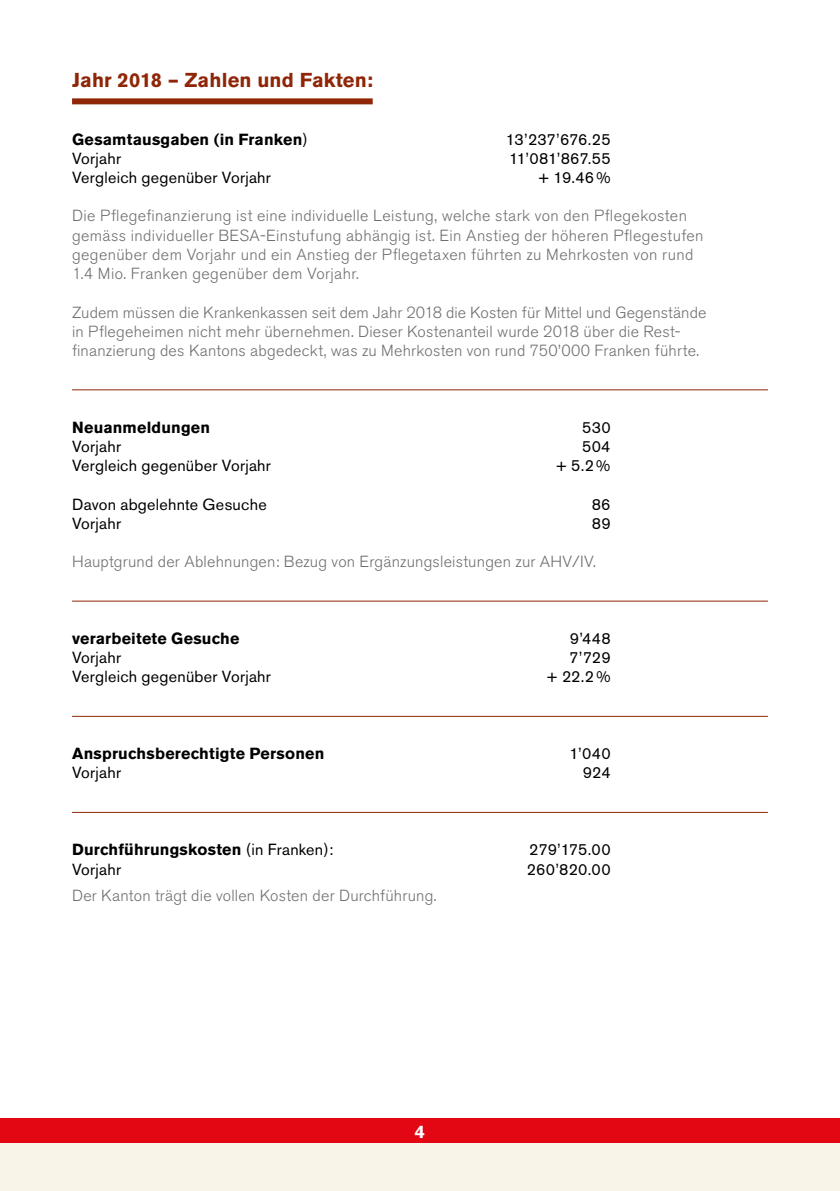
<style>
.page{position:relative;width:840px;height:1191px;background:#fff}
.page>*{position:absolute;margin:0;border:0;box-sizing:border-box;transform-origin:0 0}
.t1{font:700 20px "Akzidenz Grotesk BE";letter-spacing:.01em;color:#8e2607}
.t2{font:700 18px "Akzidenz Grotesk BE";color:#fff}
.t3{font:300 16px/19.2px "Akzidenz Grotesk BE";letter-spacing:.015em;color:#706f6f}
.t4{font:16px "Akzidenz Grotesk BE";letter-spacing:.015em;color:#000}
.t5{font:700 16px "Akzidenz Grotesk BE";letter-spacing:.015em;color:#000}
.t6{font:16px "Akzidenz Grotesk BE";letter-spacing:-.015em;color:#000}
.s1{font-weight:400}
</style>
<div class="page">
<div style="left:0;top:1119px;width:839px;height:72px;background:#f9f4e8"></div>
<div style="left:0;top:1119px;width:839px;height:24px;background:#e30613"></div>
<div style="left:72px;top:98px;width:300px;height:6px;background:#8e2607"></div>
<hr style="left:72px;top:389px;width:695px;height:1px;background:#8e2607">
<hr style="left:72px;top:600px;width:695px;height:1px;background:#8e2607">
<hr style="left:72px;top:716px;width:695px;height:1px;background:#8e2607">
<hr style="left:72px;top:812px;width:695px;height:1px;background:#8e2607">
<p class="t1" style="left:72px;top:68px;width:302px">Jahr 2018 – Zahlen und Fakten:</p>
<p class="t5" style="left:72px;top:130px;width:237px">Gesamtausgaben (in Franken<span class="s1">)</span></p>
<p class="t6" style="left:505px;top:129px;width:106px">13’237’676.25</p>
<p class="t4" style="left:72px;top:149px;width:51px">Vorjahr</p>
<p class="t4" style="left:509px;top:149px;width:103px">11’081’867.55</p>
<p class="t4" style="left:72px;top:168px;width:200px">Vergleich gegenüber Vorjahr</p>
<p class="t4" style="left:538px;top:168px;width:74px">+ 19.46%</p>
<p class="t3" style="left:72px;top:207px;width:632px">Die Pflegefinanzierung ist eine individuelle Leistung, welche stark von den Pflegekosten gemäss individueller BESA-Einstufung abhängig ist. Ein Anstieg der höheren Pflegestufen gegenüber dem Vorjahr und ein Anstieg der Pflegetaxen führten zu Mehrkosten von rund 1.4 Mio. Franken gegenüber dem Vorjahr.</p>
<p class="t3" style="left:72px;top:303px;width:635px">Zudem müssen die Krankenkassen seit dem Jahr 2018 die Kosten für Mittel und Gegenstände in Pflegeheimen nicht mehr übernehmen. Dieser Kostenanteil wurde 2018 über die Rest&shy;finanzierung des Kantons abgedeckt, was zu Mehrkosten von rund 750’000 Franken führte.</p>
<p class="t5" style="left:72px;top:418px;width:139px">Neuanmeldungen</p>
<p class="t4" style="left:581px;top:417px;width:30px">530</p>
<p class="t4" style="left:72px;top:437px;width:51px">Vorjahr</p>
<p class="t4" style="left:581px;top:437px;width:30px">504</p>
<p class="t4" style="left:72px;top:456px;width:200px">Vergleich gegenüber Vorjahr</p>
<p class="t4" style="left:556px;top:456px;width:56px">+ 5.2%</p>
<p class="t4" style="left:72px;top:494px;width:196px">Davon abgelehnte Gesuche</p>
<p class="t4" style="left:591px;top:494px;width:20px">86</p>
<p class="t4" style="left:72px;top:513px;width:51px">Vorjahr</p>
<p class="t4" style="left:591px;top:513px;width:20px">89</p>
<p class="t3" style="left:72px;top:552px;width:525px">Hauptgrund der Ablehnungen: Bezug von Ergänzungsleistungen zur AHV/IV.</p>
<p class="t5" style="left:72px;top:629px;width:169px">verarbeitete Gesuche</p>
<p class="t4" style="left:569px;top:629px;width:42px">9’448</p>
<p class="t4" style="left:72px;top:648px;width:50px">Vorjahr</p>
<p class="t4" style="left:568px;top:648px;width:43px">7’729</p>
<p class="t4" style="left:72px;top:667px;width:200px">Vergleich gegenüber Vorjahr</p>
<p class="t4" style="left:546px;top:667px;width:65px">+ 22.2%</p>
<p class="t5" style="left:72px;top:744px;width:254px">Anspruchsberechtigte Personen</p>
<p class="t4" style="left:569px;top:744px;width:43px">1’040</p>
<p class="t4" style="left:72px;top:763px;width:51px">Vorjahr</p>
<p class="t4" style="left:582px;top:763px;width:29px">924</p>
<p class="t5" style="left:72px;top:840px;width:263px">Durchführungskosten <span class="s1">(in Franken):</span></p>
<p class="t4" style="left:529px;top:840px;width:83px">279’175.00</p>
<p class="t4" style="left:72px;top:859px;width:50px">Vorjahr</p>
<p class="t4" style="left:526px;top:859px;width:85px">260’820.00</p>
<p class="t3" style="left:72px;top:886px;width:366px">Der Kanton trägt die vollen Kosten der Durchführung.</p>
<p class="t2" style="left:414px;top:1121px;width:12px">4</p>
</div>
